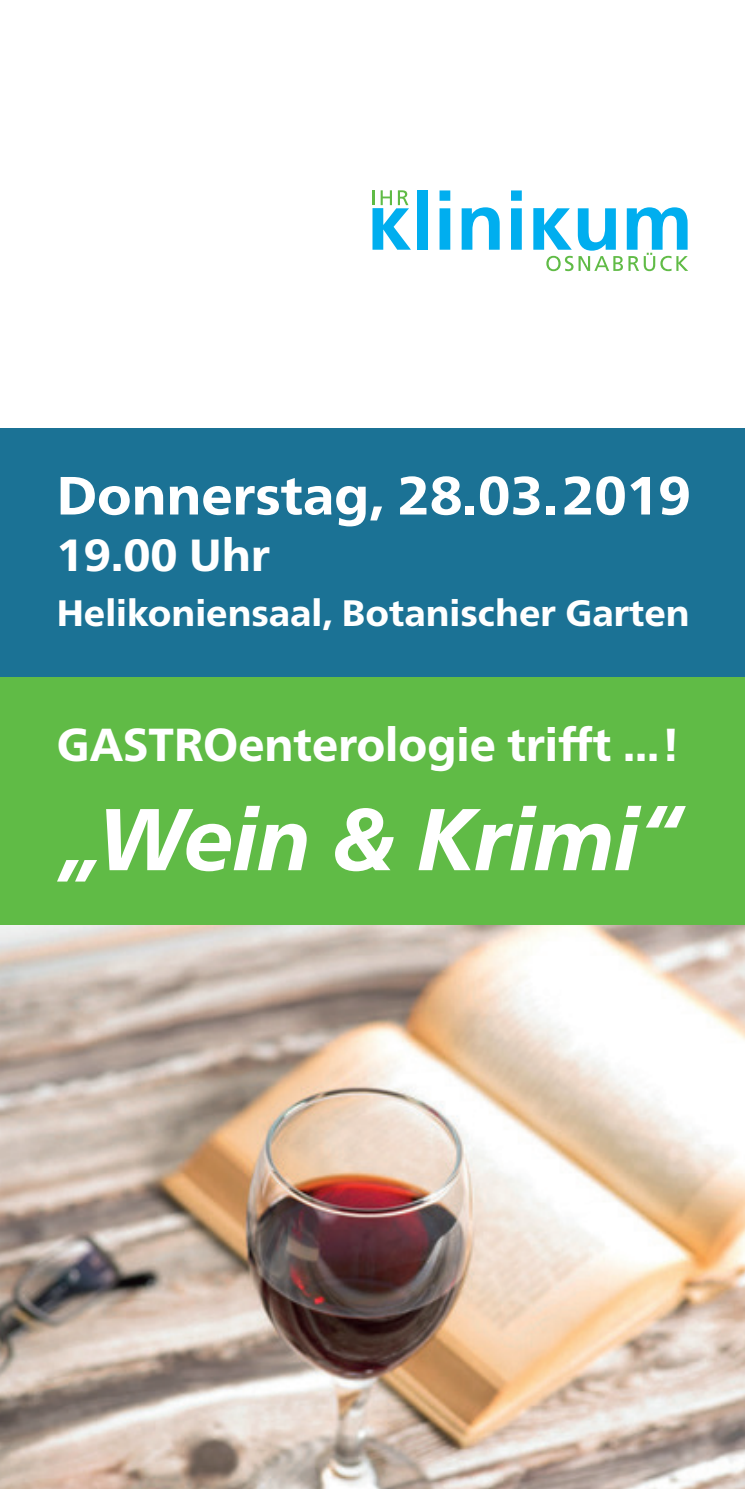
<style>
.page{position:relative;width:745px;height:1489px;background:#fff}
.page>*{position:absolute;margin:0;border:0;box-sizing:border-box;transform-origin:0 0}
.t1{font:italic 800 87.5px "Frutiger Neue LT Pro";color:#fff}
.t2{font:800 53.75px "Frutiger Neue LT Pro";color:#fff}
.t3{font:800 46.25px "Frutiger Neue LT Pro";color:#fff}
.t4{font:800 45px "Frutiger Neue LT Pro";color:#fff}
.t5{font:800 36.75px "Frutiger Neue LT Pro";color:#fff}
</style>
<div class="page">
<img style="left:0;top:924px;width:744px;height:564px">
<div style="left:417px;top:190px;width:10px;height:60px;background:#00aeef"></div>
<svg style="left:439px;top:190px;width:11px;height:60px"></svg>
<svg style="left:461px;top:207px;width:38px;height:43px"></svg>
<svg style="left:511px;top:190px;width:10px;height:60px"></svg>
<svg style="left:372px;top:190px;width:38px;height:60px"></svg>
<svg style="left:533px;top:207px;width:154px;height:64px"></svg>
<div style="left:0;top:676px;width:744px;height:248px;background:#60bb46"></div>
<div style="left:0;top:428px;width:744px;height:248px;background:#1b7295"></div>
<h2 class="t2" style="left:57px;top:463px;width:635px">Donnerstag, 28.03.2019</h2>
<p class="t4" style="left:57px;top:528px;width:214px">19.00 Uhr</p>
<p class="t5" style="left:57px;top:591px;width:634px">Helikoniensaal, Botanischer Garten</p>
<p class="t3" style="left:57px;top:717px;width:623px">GASTROenterologie trifft ...!</p>
<h1 class="t1" style="left:61px;top:787px;width:621px">„Wein &amp; Krimi“</h1>
</div>
